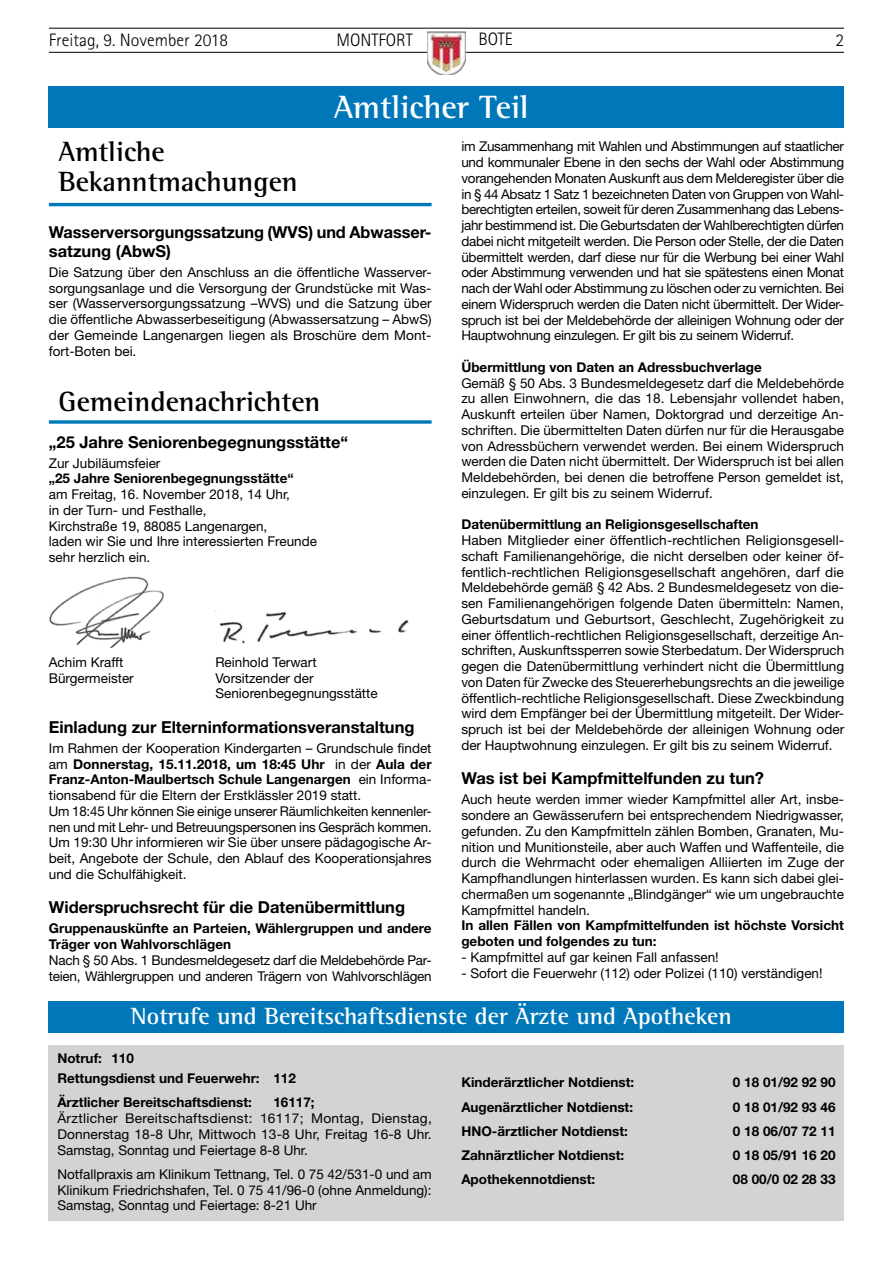
<style>
.page{position:relative;width:893px;height:1263px;background:#fff}
.page>*{position:absolute;margin:0;border:0;box-sizing:border-box;transform-origin:0 0}
.t1{font:700 33px "Rotis Semi Serif Std";color:#fff}
.t2{font:700 28.5px/30px "Rotis Semi Serif Std";color:#000}
.t3{font:700 24px "Rotis Semi Serif Std";color:#fff}
.t4{font:300 18px "Rotis Sans Serif Std";color:#000}
.t5{font:700 16.5px/18.8px "Helvetica Neue LT Std";color:#000}
.t6{font:13.5px/15.8px "Helvetica Neue LT Std";color:#000;text-align:justify}
.t7{font:700 13.5px/15.8px "Helvetica Neue LT Std";color:#000}
.t8{font:13.5px/15.8px "Helvetica Neue LT Std";letter-spacing:-.02em;color:#000}
.s1{font-weight:700}
</style>
<div class="page">
<hr style="left:49px;top:28px;width:795px;height:1px;background:#000">
<hr style="left:49px;top:52px;width:795px;height:1px;background:#000">
<img style="left:427px;top:32px;width:39px;height:43px">
<hr style="left:49px;top:203px;width:383px;height:3px;background:#0078b9">
<svg style="left:49px;top:420px;width:383px;height:4px;background:#278cc3"></svg>
<img style="left:49px;top:576px;width:115px;height:71px">
<img style="left:214px;top:610px;width:195px;height:34px">
<div style="left:49px;top:1001px;width:795px;height:32px;background:#0077b9"></div>
<div style="left:49px;top:1045px;width:795px;height:175px;background:#d1d3d4"></div>
<div style="left:49px;top:86px;width:795px;height:42px;background:#0077b9"></div>
<h3 class="t4" style="left:49px;top:29px;width:181px">Freitag, 9. November 2018</h3>
<h3 class="t4" style="left:336px;top:29px;width:78px">MONTFORT</h3>
<h3 class="t4" style="left:479px;top:29px;width:36px">BOTE</h3>
<h3 class="t4" style="left:835px;top:29px;width:10px">2</h3>
<h1 class="t1" style="left:334px;top:87px;width:197px">Amtlicher Teil</h1>
<h2 class="t2" style="left:58px;top:136px;width:241px">Amtliche<br>Bekanntmachungen</h2>
<p class="t5" style="left:49px;top:222px;width:384px">Wasserversorgungssatzung (WVS) und Abwasser&shy;satzung (AbwS)</p>
<p class="t6" style="left:49px;top:264px;width:384px">Die Satzung über den Anschluss an die öffentliche Wasserver&shy;sorgungsanlage und die Versorgung der Grundstücke mit Was&shy;ser (Wasserversorgungssatzung –WVS) und die Satzung über die öffentliche Abwasserbeseitigung (Abwassersatzung – AbwS) der Gemeinde Langenargen liegen als Broschüre dem Mont&shy;fort-Boten bei.</p>
<h2 class="t2" style="left:58px;top:386px;width:264px">Gemeindenachrichten</h2>
<p class="t5" style="left:49px;top:432px;width:301px">„25 Jahre Seniorenbegegnungsstätte“</p>
<p class="t6" style="left:49px;top:455px;width:113px">Zur Jubiläumsfeier</p>
<p class="t7" style="left:49px;top:470px;width:246px">„25 Jahre Seniorenbegegnungsstätte“</p>
<p class="t6" style="left:49px;top:486px;width:270px;text-align:left">am Freitag, 16. November 2018, 14 Uhr,<br>in der Turn- und Festhalle,<br>Kirchstraße 19, 88085 Langenargen,<br>laden wir Sie und Ihre interessierten Freunde sehr herzlich ein.</p>
<p class="t6" style="left:461px;top:139px;width:384px">im Zusammenhang mit Wahlen und Abstimmungen auf staatlicher und kommunaler Ebene in den sechs der Wahl oder Abstimmung vorangehenden Monaten Auskunft aus dem Melderegister über die in § 44 Absatz 1 Satz 1 bezeichneten Daten von Gruppen von Wahl&shy;berechtigten erteilen, soweit für deren Zusammenhang das Lebens&shy;jahr bestimmend ist. Die Geburtsdaten der Wahlberechtigten dürfen dabei nicht mitgeteilt werden. Die Person oder Stelle, der die Daten übermittelt werden, darf diese nur für die Werbung bei einer Wahl oder Abstimmung verwenden und hat sie spätestens einen Monat nach der Wahl oder Abstimmung zu löschen oder zu vernichten. Bei einem Widerspruch werden die Daten nicht übermittelt. Der Wider&shy;spruch ist bei der Meldebehörde der alleinigen Wohnung oder der Hauptwohnung einzulegen. Er gilt bis zu seinem Widerruf.</p>
<p class="t7" style="left:461px;top:359px;width:302px">Übermittlung von Daten an Adressbuchverlage</p>
<p class="t6" style="left:461px;top:375px;width:384px">Gemäß § 50 Abs. 3 Bundesmeldegesetz darf die Meldebehörde zu allen Einwohnern, die das 18. Lebensjahr vollendet haben, Auskunft erteilen über Namen, Doktorgrad und derzeitige An&shy;schriften. Die übermittelten Daten dürfen nur für die Herausgabe von Adressbüchern verwendet werden. Bei einem Widerspruch werden die Daten nicht übermittelt. Der Widerspruch ist bei allen Meldebehörden, bei denen die betroffene Person gemeldet ist, einzulegen. Er gilt bis zu seinem Widerruf.</p>
<p class="t7" style="left:461px;top:516px;width:299px">Datenübermittlung an Religionsgesellschaften</p>
<p class="t6" style="left:461px;top:532px;width:384px">Haben Mitglieder einer öffentlich-rechtlichen Religionsgesell&shy;schaft Familienangehörige, die nicht derselben oder keiner öf&shy;fentlich-rechtlichen Religionsgesellschaft angehören, darf die Meldebehörde gemäß § 42 Abs. 2 Bundesmeldegesetz von die&shy;sen Familienangehörigen folgende Daten übermitteln: Namen, Geburtsdatum und Geburtsort, Geschlecht, Zugehörigkeit zu einer öffentlich-rechtlichen Religionsgesellschaft, derzeitige An&shy;schriften, Auskunftssperren sowie Sterbedatum. Der Widerspruch gegen die Datenübermittlung verhindert nicht die Übermittlung von Daten für Zwecke des Steuererhebungsrechts an die jeweilige öffentlich-rechtliche Religionsgesellschaft. Diese Zweckbindung wird dem Empfänger bei der Übermittlung mitgeteilt. Der Wider&shy;spruch ist bei der Meldebehörde der alleinigen Wohnung oder der Hauptwohnung einzulegen. Er gilt bis zu seinem Widerruf.</p>
<p class="t5" style="left:461px;top:769px;width:304px">Was ist bei Kampfmittelfunden zu tun?</p>
<p class="t6" style="left:461px;top:792px;width:384px">Auch heute werden immer wieder Kampfmittel aller Art, insbe&shy;sondere an Gewässerufern bei entsprechendem Niedrigwasser, gefunden. Zu den Kampfmitteln zählen Bomben, Granaten, Mu&shy;nition und Munitionsteile, aber auch Waffen und Waffenteile, die durch die Wehrmacht oder ehemaligen Alliierten im Zuge der Kampfhandlungen hinterlassen wurden. Es kann sich dabei glei&shy;chermaßen um sogenannte „Blindgänger“ wie um ungebrauchte Kampfmittel handeln.</p>
<p class="t7" style="left:461px;top:917px;width:384px">In allen Fällen von Kampfmittelfunden ist höchste Vorsicht geboten und folgendes zu tun:</p>
<p class="t6" style="left:461px;top:949px;width:259px">- Kampfmittel auf gar keinen Fall anfassen!</p>
<p class="t6" style="left:461px;top:965px;width:363px">- Sofort die Feuerwehr (112) oder Polizei (110) verständigen!</p>
<h3 class="t3" style="left:131px;top:1002px;width:602px">Notrufe und Bereitschaftsdienste der Ärzte und Apotheken</h3>
<p class="t7" style="left:57px;top:1048px;width:240px;line-height:20px">Notruf: 110<br>Rettungsdienst und Feuerwehr: 112</p>
<p class="t7" style="left:57px;top:1094px;width:196px">Ärztlicher Bereitschaftsdienst:</p>
<p class="t7" style="left:273px;top:1094px;width:43px">16117;</p>
<p class="t6" style="left:57px;top:1110px;width:376px">Ärztlicher Bereitschaftsdienst: 16117; Montag, Dienstag, Donnerstag 18-8 Uhr, Mittwoch 13-8 Uhr, Freitag 16-8 Uhr.<br>Samstag, Sonntag und Feiertage 8-8 Uhr.</p>
<p class="t6" style="left:57px;top:1166px;width:376px">Notfallpraxis am Klinikum Tettnang, Tel. 0 75 42/531-0 und am Klinikum Friedrichshafen, Tel. 0 75 41/96-0 (ohne Anmeldung):<br>Samstag, Sonntag und Feiertage: 8-21 Uhr</p>
<p class="t6" style="left:49px;top:654px;width:76px">Achim Krafft</p>
<p class="t6" style="left:215px;top:654px;width:103px">Reinhold Terwart</p>
<p class="t6" style="left:49px;top:670px;width:86px">Bürgermeister</p>
<p class="t6" style="left:215px;top:670px;width:164px">Vorsitzender der<br>Seniorenbegegnungsstätte</p>
<p class="t5" style="left:49px;top:717px;width:367px">Einladung zur Elterninformationsveranstaltung</p>
<p class="t6" style="left:49px;top:740px;width:384px;text-align:left">Im Rahmen der Kooperation Kindergarten – Grundschule findet am <span class="s1">Donnerstag, 15.11.2018, um 18:45 Uhr</span> in der <span class="s1">Aula der Franz-Anton-Maulbertsch Schule Langenargen</span> ein Informa&shy;tionsabend für die Eltern der Erstklässler 2019 statt.<br>Um 18:45 Uhr können Sie einige unserer Räumlichkeiten kennenler&shy;nen und mit Lehr- und Betreuungspersonen ins Gespräch kommen.<br>Um 19:30 Uhr informieren wir Sie über unsere pädagogische Ar&shy;beit, Angebote der Schule, den Ablauf des Kooperationsjahres und die Schulfähigkeit.</p>
<p class="t5" style="left:49px;top:898px;width:358px">Widerspruchsrecht für die Datenübermittlung</p>
<p class="t7" style="left:49px;top:920px;width:384px">Gruppenauskünfte an Parteien, Wählergruppen und andere<br>Träger von Wahlvorschlägen</p>
<p class="t8" style="left:49px;top:952px;width:384px">Nach § 50 Abs. 1 Bundesmeldegesetz darf die Meldebehörde Par&shy;teien, Wählergruppen und anderen Trägern von Wahlvorschlägen</p>
<p class="t7" style="left:461px;top:1074px;width:174px">Kinderärztlicher Notdienst:</p>
<p class="t7" style="left:733px;top:1074px;width:104px">0 18 01/92 92 90</p>
<p class="t7" style="left:461px;top:1098px;width:173px">Augenärztlicher Notdienst:</p>
<p class="t7" style="left:733px;top:1098px;width:104px">0 18 01/92 93 46</p>
<p class="t7" style="left:461px;top:1123px;width:168px">HNO-ärztlicher Notdienst:</p>
<p class="t7" style="left:733px;top:1123px;width:104px">0 18 06/07 72 11</p>
<p class="t7" style="left:461px;top:1147px;width:164px">Zahnärztlicher Notdienst:</p>
<p class="t7" style="left:733px;top:1147px;width:104px">0 18 05/91 16 20</p>
<p class="t7" style="left:461px;top:1171px;width:136px">Apothekennotdienst:</p>
<p class="t7" style="left:733px;top:1171px;width:104px">08 00/0 02 28 33</p>
</div>
